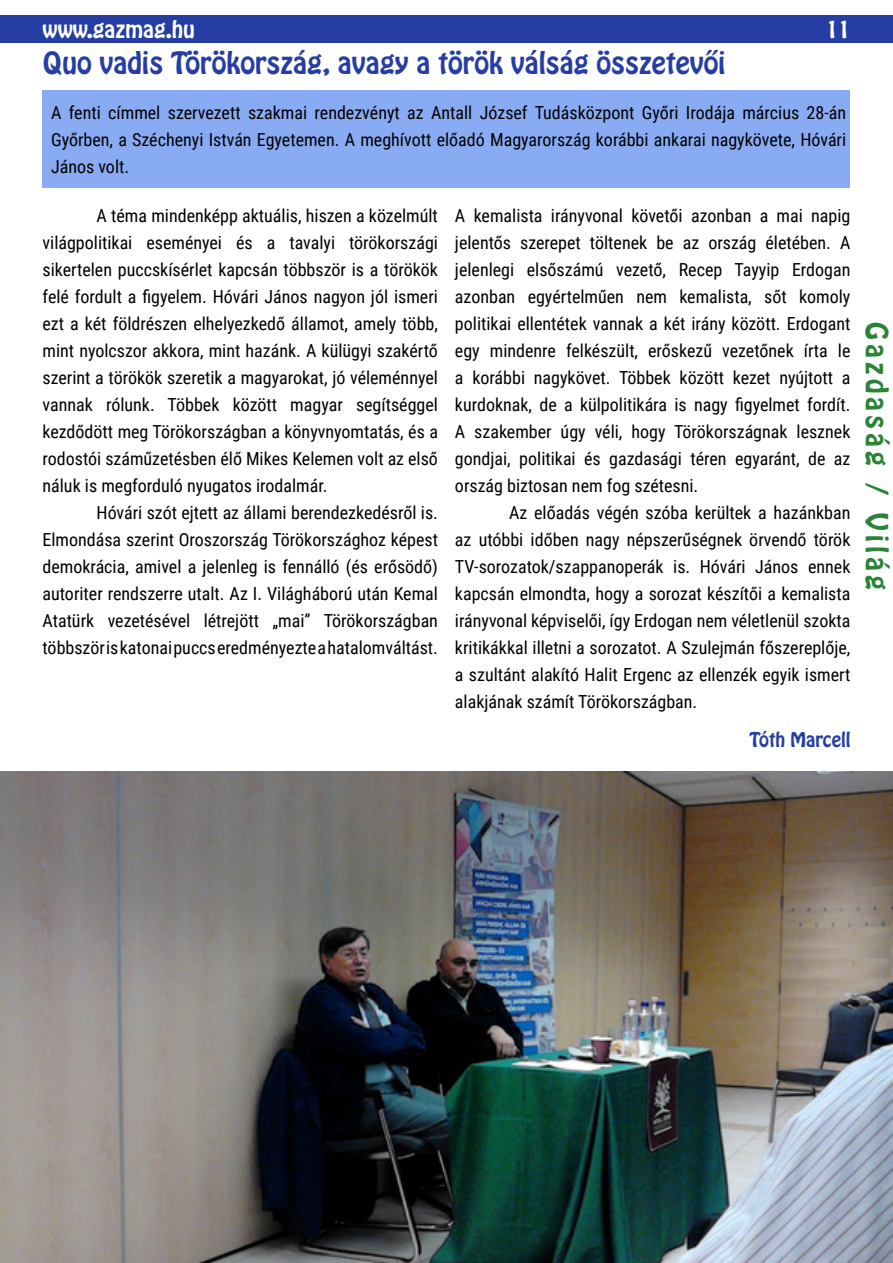
<style>
.page{position:relative;width:893px;height:1263px;background:#fff}
.page>*{position:absolute;margin:0;border:0;box-sizing:border-box;transform-origin:0 0}
.t1{font:27px "Hobo Std Shady";color:#263ea4}
.t2{font:27px "Hobo Std";letter-spacing:.15em;color:#2a8336}
.t3{font:21px "Hobo Std Shady";color:#fff}
.t4{font:18px/27px "Roboto Condensed";color:#000;text-align:justify}
.t5{font:18px "Hobo Std";color:#263ea4}
</style>
<div class="page">
<div style="left:0;top:15px;width:446px;height:28px;background:#263ea4"></div>
<div style="left:446px;top:15px;width:447px;height:28px;background:#263ea4"></div>
<div style="left:43px;top:90px;width:807px;height:98px;background:#89abf3"></div>
<img style="left:0;top:772px;width:892px;height:491px">
<p class="t3" style="left:43px;top:15px;width:154px">www.gazmag.hu</p>
<p class="t3" style="left:826px;top:15px;width:26px">11</p>
<h1 class="t1" style="left:43px;top:44px;width:685px">Quo vadis Törökország, avagy a török válság összetevői</h1>
<p class="t4" style="left:51px;top:98px;width:797px">A fenti címmel szervezett szakmai rendezvényt az Antall József Tudásközpont Győri Irodája március 28-án Győrben, a Széchenyi István Egyetemen. A meghívott előadó Magyarország korábbi ankarai nagykövete, Hóvári János volt.</p>
<p class="t4" style="left:43px;top:201px;width:397px;text-indent:54px">A téma mindenképp aktuális, hiszen a közelmúlt világpolitikai eseményei és a tavalyi törökországi sikertelen puccskísérlet kapcsán többször is a törökök felé fordult a figyelem. Hóvári János nagyon jól ismeri ezt a két földrészen elhelyezkedő államot, amely több, mint nyolcszor akkora, mint hazánk. A külügyi szakértő szerint a törökök szeretik a magyarokat, jó véleménnyel vannak rólunk. Többek között magyar segítséggel kezdődött meg Törökországban a könyvnyomtatás, és a rodostói száműzetésben élő Mikes Kelemen volt az első náluk is megforduló nyugatos irodalmár.</p>
<p class="t4" style="left:43px;top:498px;width:397px;text-indent:54px">Hóvári szót ejtett az állami berendezkedésről is.<br>Elmondása szerint Oroszország Törökországhoz képest demokrácia, amivel a jelenleg is fennálló (és erősödő) autoriter rendszerre utalt. Az I. Világháború után Kemal Atatürk vezetésével létrejött „mai” Törökországban többször is katonai puccs eredményezte a hatalomváltást.</p>
<p class="t4" style="left:455px;top:201px;width:397px">A kemalista irányvonal követői azonban a mai napig jelentős szerepet töltenek be az ország életében. A jelenlegi elsőszámú vezető, Recep Tayyip Erdogan azonban egyértelműen nem kemalista, sőt komoly politikai ellentétek vannak a két irány között. Erdogant egy mindenre felkészült, erőskezű vezetőnek írta le a korábbi nagykövet. Többek között kezet nyújtott a kurdoknak, de a külpolitikára is nagy figyelmet fordít.<br>A szakember úgy véli, hogy Törökországnak lesznek gondjai, politikai és gazdasági téren egyaránt, de az ország biztosan nem fog szétesni.</p>
<p class="t4" style="left:455px;top:498px;width:397px;text-indent:54px">Az előadás végén szóba kerültek a hazánkban az utóbbi időben nagy népszerűségnek örvendő török TV-sorozatok/szappanoperák is. Hóvári János ennek kapcsán elmondta, hogy a sorozat készítői a kemalista irányvonal képviselői, így Erdogan nem véletlenül szokta kritikákkal illetni a sorozatot. A Szulejmán főszereplője, a szultánt alakító Halit Ergenc az ellenzék egyik ismert alakjának számít Törökországban.</p>
<p class="t5" style="left:750px;top:727px;width:102px">Tóth Marcell</p>
<h1 class="t2" style="left:895px;top:322px;width:270px;rotate:90deg">Gazdaság / Világ</h1>
</div>
